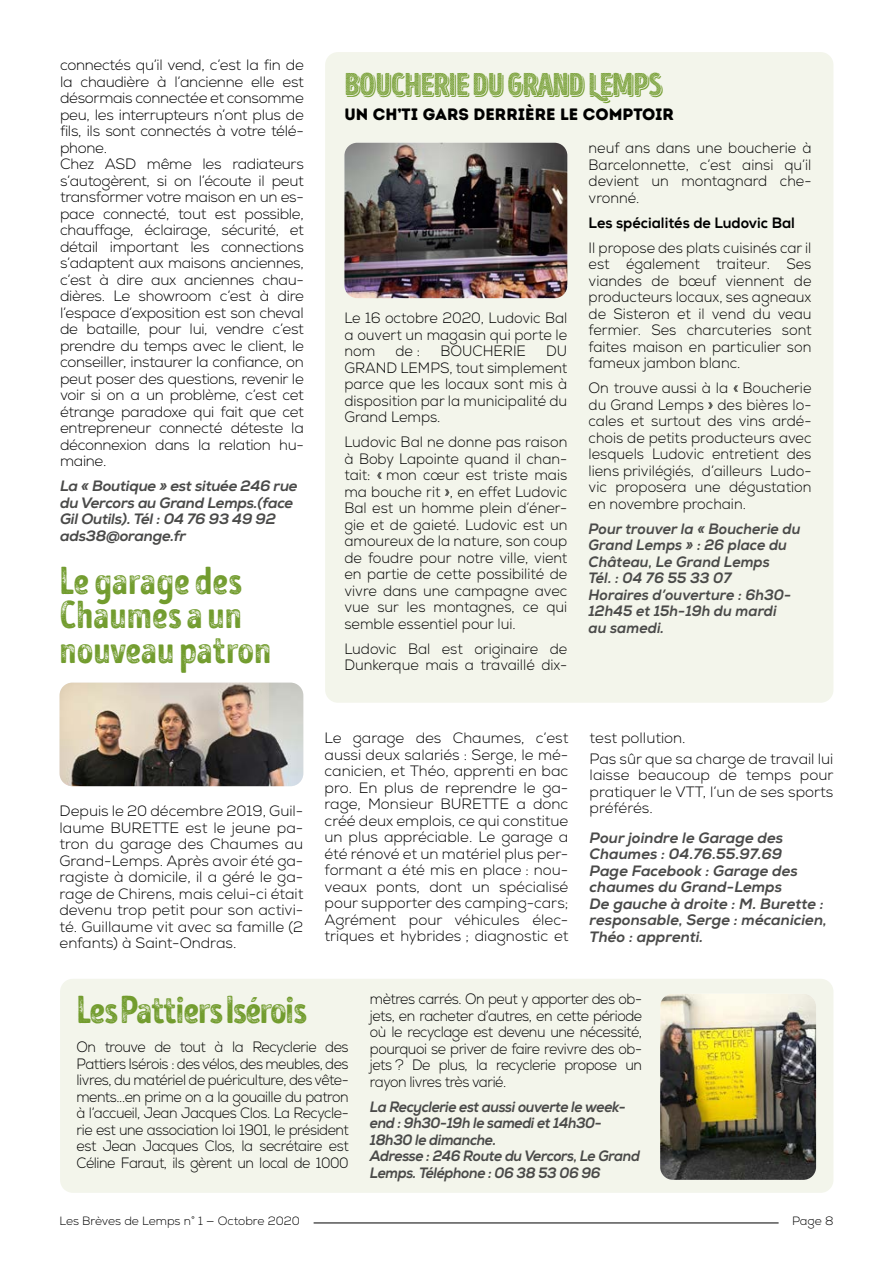
<style>
.page{position:relative;width:893px;height:1263px;background:#fff}
.page>*{position:absolute;margin:0;border:0;box-sizing:border-box;transform-origin:0 0}
.t1{font:39px/34.5px "Intro Head H G Base";color:#729c2e}
.t2{font:39px "Intro Head H G Base";letter-spacing:-.02em;color:#729c2e}
.t3{font:31.5px "Intro Head HUC H1 Base Shade";color:#729c2e}
.t4{font:16.5px "Intro Rust Base";color:#000}
.t5{font:300 15px/16.5px "Nexa";letter-spacing:-.02em;color:#000;text-align:justify}
.t6{font:300 15px/16.5px "Nexa";letter-spacing:-.02em;color:#000;text-align:justify;scale:.96 1}
.t7{font:300 15px/16.5px "Nexa";letter-spacing:-.02em;color:#000;text-align:justify;scale:.94 1}
.t8{font:italic 800 15px/16.5px "Nexa";letter-spacing:-.005em;color:#4a4a49}
.t9{font:italic 800 15px/16.5px "Nexa";letter-spacing:-.03em;color:#4a4a49;scale:.94 1}
.t10{font:italic 800 15px/16.5px "Nexa";letter-spacing:-.005em;color:#4a4a49;scale:.96 1}
.t11{font:300 15px/16.5px "Nexa";color:#000;scale:.96 1}
.t12{font:300 15px/20.7px "Nexa";color:#000}
.t13{font:800 15px "Nexa";color:#000;scale:.96 1}
.t14{font:300 12px "Nexa";color:#000}
</style>
<div class="page">
<hr style="left:314px;top:1223px;width:465px;height:1px;background:#000">
<div style="left:60px;top:979px;width:773px;height:214px;background:#f3f5eb;border-radius:13px"></div>
<img style="left:60px;top:683px;width:243px;height:103px">
<div style="left:325px;top:52px;width:508px;height:651px;background:#f3f5eb;border-radius:13px"></div>
<img style="left:344px;top:143px;width:223px;height:155px">
<img style="left:660px;top:994px;width:156px;height:186px">
<p class="t5" style="left:60px;top:57px;width:245px;text-align:left">connectés qu’il vend, c’est la fin de la chaudière à l’ancienne elle est désormais connectée et consomme peu, les interrupteurs n’ont plus de fils, ils sont connectés à votre télé&shy;phone.<br>Chez ASD même les radiateurs s’autogèrent, si on l’écoute il peut transformer votre maison en un es&shy;pace connecté, tout est possible, chauffage, éclairage, sécurité, et détail important les connections s’adaptent aux maisons anciennes, c’est à dire aux anciennes chau&shy;dières. Le showroom c’est à dire l’espace d’exposition est son cheval de bataille, pour lui, vendre c’est prendre du temps avec le client, le conseiller, instaurer la confiance, on peut poser des questions, revenir le voir si on a un problème, c’est cet étrange paradoxe qui fait que cet entrepreneur connecté déteste la déconnexion dans la relation hu&shy;maine.</p>
<p class="t8" style="left:60px;top:478px;width:239px">La « Boutique » est située 246 rue du Vercors au Grand Lemps.(face<br>Gil Outils). Tél : 04 76 93 49 92 ads38@orange.fr</p>
<h1 class="t1" style="left:60px;top:564px;width:213px">Le garage des<br>Chaumes a un nouveau patron</h1>
<h2 class="t3" style="left:344px;top:65px;width:319px">Boucherie du Grand Lemps</h2>
<p class="t4" style="left:344px;top:104px;width:331px">UN CH’TI GARS DERRIÈRE LE COMPTOIR</p>
<p class="t6" style="left:344px;top:310px;width:234px">Le 16 octobre 2020, Ludovic Bal a ouvert un magasin qui porte le nom</p>
<p class="t6" style="left:395px;top:343px;width:27px">de :</p>
<p class="t11" style="left:440px;top:343px;width:91px">BOUCHERIE</p>
<p class="t6" style="left:344px;top:343px;width:234px;text-indent:202px">DU GRAND LEMPS, tout simplement parce que les locaux sont mis à disposition par la municipalité du Grand Lemps.</p>
<p class="t6" style="left:344px;top:434px;width:234px">Ludovic Bal ne donne pas raison à Boby Lapointe quand il chan&shy;tait: « mon cœur est triste mais ma bouche rit », en effet Ludovic Bal est un homme plein d’éner&shy;gie et de gaieté. Ludovic est un amoureux de la nature, son coup de foudre pour notre ville, vient en partie de cette possibilité de vivre dans une campagne avec vue sur les montagnes, ce qui semble essentiel pour lui.</p>
<p class="t11" style="left:344px;top:641px;width:234px">Ludovic Bal est originaire de<br>Dunkerque mais a travaillé dix-</p>
<p class="t6" style="left:589px;top:140px;width:234px">neuf ans dans une boucherie à Barcelonnette, c’est ainsi qu’il devient un montagnard che&shy;vronné.</p>
<p class="t13" style="left:589px;top:213px;width:216px">Les spécialités de Ludovic Bal</p>
<p class="t6" style="left:589px;top:240px;width:234px">Il propose des plats cuisinés car il est également traiteur. Ses viandes de bœuf viennent de producteurs locaux, ses agneaux de Sisteron et il vend du veau fermier. Ses charcuteries sont faites maison en particulier son fameux jambon blanc.</p>
<p class="t6" style="left:589px;top:380px;width:234px">On trouve aussi à la « Boucherie du Grand Lemps » des bières lo&shy;cales et surtout des vins ardé&shy;chois de petits producteurs avec lesquels Ludovic entretient des liens privilégiés, d’ailleurs Ludo&shy;vic proposera une dégustation en novembre prochain.</p>
<p class="t10" style="left:589px;top:520px;width:222px">Pour trouver la « Boucherie du<br>Grand Lemps » : 26 place du<br>Château, Le Grand Lemps<br>Tél. : 04 76 55 33 07<br>Horaires d’ouverture : 6h30-<br>12h45 et 15h-19h du mardi<br>au samedi.</p>
<p class="t5" style="left:60px;top:803px;width:245px">Depuis le 20 décembre 2019, Guil&shy;laume BURETTE est le jeune pa&shy;tron du garage des Chaumes au Grand-Lemps. Après avoir été ga&shy;ragiste à domicile, il a géré le ga&shy;rage de Chirens, mais celui-ci était devenu trop petit pour son activi&shy;té. Guillaume vit avec sa famille (2 enfants) à Saint-Ondras.</p>
<p class="t5" style="left:325px;top:730px;width:245px">Le garage des Chaumes, c’est aussi deux salariés : Serge, le mé&shy;canicien, et Théo, apprenti en bac pro. En plus de reprendre le ga&shy;rage, Monsieur BURETTE a donc créé deux emplois, ce qui constitue un plus appréciable. Le garage a été rénové et un matériel plus per&shy;formant a été mis en place : nou&shy;veaux ponts, dont un spécialisé pour supporter des camping-cars; Agrément pour véhicules élec&shy;triques et hybrides ; diagnostic et</p>
<p class="t12" style="left:590px;top:728px;width:245px">test pollution.<br>Pas sûr que sa charge de travail lui</p>
<p class="t5" style="left:590px;top:767px;width:245px">laisse beaucoup de temps pour pratiquer le VTT, l’un de ses sports préférés.</p>
<p class="t8" style="left:590px;top:829px;width:239px">Pour joindre le Garage des<br>Chaumes : 04.76.55.97.69<br>Page Facebook : Garage des chaumes du Grand-Lemps<br>De gauche à droite : M. Burette : responsable, Serge : mécanicien,<br>Théo : apprenti.</p>
<h1 class="t2" style="left:77px;top:986px;width:232px">Les Pattiers Isérois</h1>
<p class="t7" style="left:77px;top:1039px;width:291px">On trouve de tout à la Recyclerie des Pattiers Isérois : des vélos, des meubles, des livres, du matériel de puériculture, des vête&shy;ments...en prime on a la gouaille du patron à l’accueil, Jean Jacques Clos. La Recycle&shy;rie est une association loi 1901, le président est Jean Jacques Clos, la secrétaire est Céline Faraut, ils gèrent un local de 1000</p>
<p class="t7" style="left:370px;top:991px;width:291px">mètres carrés. On peut y apporter des ob&shy;jets, en racheter d’autres, en cette période où le recyclage est devenu une nécessité, pourquoi se priver de faire revivre des ob&shy;jets ? De plus, la recyclerie propose un rayon livres très varié.</p>
<p class="t9" style="left:370px;top:1098px;width:289px">La Recyclerie est aussi ouverte le week&shy;end : 9h30-19h le samedi et 14h30-<br>18h30 le dimanche.<br>Adresse : 246 Route du Vercors, Le Grand<br>Lemps. Téléphone : 06 38 53 06 96</p>
<p class="t14" style="left:60px;top:1214px;width:242px">Les Brèves de Lemps n° 1 — Octobre 2020</p>
<p class="t14" style="left:792px;top:1214px;width:43px">Page 8</p>
</div>
